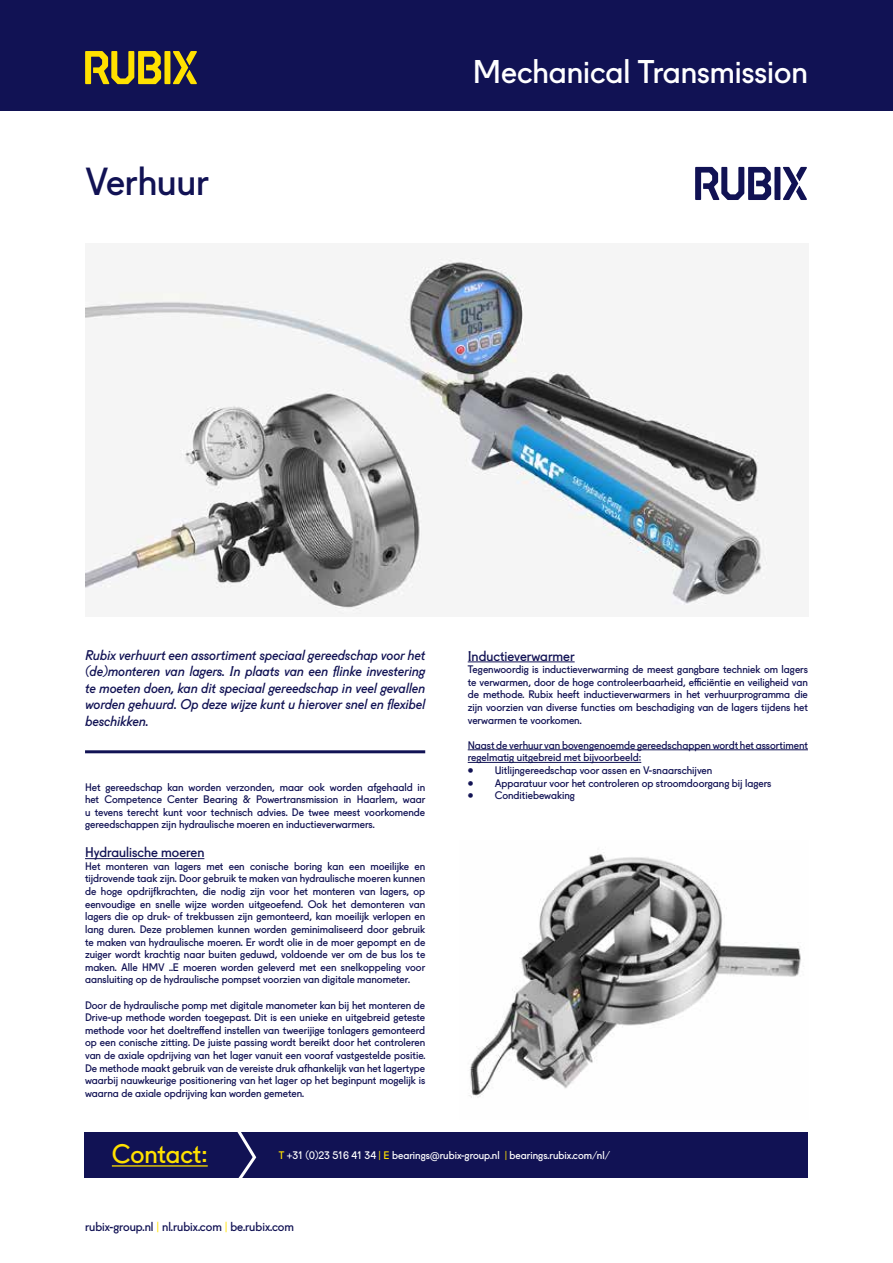
<style>
.page{position:relative;width:893px;height:1263px;background:#fff}
.page>*{position:absolute;margin:0;border:0;box-sizing:border-box;transform-origin:0 0}
.t1{font:37.5px "Fugue";color:#111254}
.t2{font:31.5px "Fugue";color:#fff}
.t3{font:25.5px "Fugue";letter-spacing:-.005em;color:#ffe100}
.t4{font:italic 13.5px/16.5px "Fugue";color:#111254;text-align:justify}
.t5{font:13.5px "Fugue";color:#111254}
.t6{font:12px "Fugue";color:#111254}
.t7{font:10.5px/12.6px "Fugue";color:#111254;text-align:justify}
.t8{font:10.5px "Fugue";color:#fff}
.s1{color:#ffe100}
</style>
<div class="page">
<div style="left:0;top:0;width:893px;height:110px;background:#111254"></div>
<svg style="left:85px;top:51px;width:112px;height:33px"></svg>
<svg style="left:695px;top:167px;width:112px;height:33px"></svg>
<hr style="left:85px;top:858px;width:119px;height:1px;background:#111254">
<hr style="left:468px;top:661px;width:107px;height:1px;background:#111254">
<hr style="left:468px;top:749px;width:340px;height:1px;background:#111254">
<hr style="left:468px;top:762px;width:173px;height:1px;background:#111254">
<hr style="left:85px;top:750px;width:340px;height:3px;background:#111254">
<div style="left:85px;top:1133px;width:723px;height:45px;background:#111254"></div>
<hr style="left:112px;top:1165px;width:96px;height:1px;background:#ffe100">
<svg style="left:230px;top:1132px;width:28px;height:46px"></svg>
<img style="left:85px;top:258px;width:682px;height:356px">
<img style="left:469px;top:852px;width:332px;height:246px">
<h1 class="t1" style="left:85px;top:152px;width:125px">Verhuur</h1>
<h2 class="t2" style="left:473px;top:46px;width:337px">Mechanical Transmission</h2>
<p class="t4" style="left:85px;top:645px;width:342px">Rubix verhuurt een assortiment speciaal gereedschap voor het (de)monteren van lagers. In plaats van een flinke investering te moeten doen, kan dit speciaal gereedschap in veel gevallen worden gehuurd. Op deze wijze kunt u hierover snel en flexibel beschikken.</p>
<p class="t7" style="left:85px;top:779px;width:342px">Het gereedschap kan worden verzonden, maar ook worden afgehaald in het Competence Center Bearing &amp; Powertransmission in Haarlem, waar u tevens terecht kunt voor technisch advies. De twee meest voorkomende gereedschappen zijn hydraulische moeren en inductieverwarmers.</p>
<p class="t5" style="left:85px;top:842px;width:121px">Hydraulische moeren</p>
<p class="t7" style="left:85px;top:859px;width:342px">Het monteren van lagers met een conische boring kan een moeilijke en tijdrovende taak zijn. Door gebruik te maken van hydraulische moeren kunnen de hoge opdrijfkrachten, die nodig zijn voor het monteren van lagers, op eenvoudige en snelle wijze worden uitgeoefend. Ook het demonteren van lagers die op druk- of trekbussen zijn gemonteerd, kan moeilijk verlopen en lang duren. Deze problemen kunnen worden geminimaliseerd door gebruik te maken van hydraulische moeren. Er wordt olie in de moer gepompt en de zuiger wordt krachtig naar buiten geduwd, voldoende ver om de bus los te maken. Alle HMV ..E moeren worden geleverd met een snelkoppeling voor aansluiting op de hydraulische pompset voorzien van digitale manometer.</p>
<p class="t7" style="left:85px;top:997px;width:342px">Door de hydraulische pomp met digitale manometer kan bij het monteren de Drive-up methode worden toegepast. Dit is een unieke en uitgebreid geteste methode voor het doeltreffend instellen van tweerijige tonlagers gemonteerd op een conische zitting. De juiste passing wordt bereikt door het controleren van de axiale opdrijving van het lager vanuit een vooraf vastgestelde positie.<br>De methode maakt gebruik van de vereiste druk afhankelijk van het lagertype waarbij nauwkeurige positionering van het lager op het beginpunt mogelijk is waarna de axiale opdrijving kan worden gemeten.</p>
<p class="t5" style="left:468px;top:645px;width:108px">Inductieverwarmer</p>
<p class="t7" style="left:468px;top:662px;width:342px">Tegenwoordig is inductieverwarming de meest gangbare techniek om lagers te verwarmen, door de hoge controleerbaarheid, efficiëntie en veiligheid van de methode. Rubix heeft inductieverwarmers in het verhuurprogramma die zijn voorzien van diverse functies om beschadiging van de lagers tijdens het verwarmen te voorkomen.</p>
<p class="t7" style="left:468px;top:738px;width:342px">Naast de verhuur van bovengenoemde gereedschappen wordt het assortiment regelmatig uitgebreid met bijvoorbeeld:</p>
<p class="t7" style="left:468px;top:763px;width:246px">• Uitlijngereedschap voor assen en V-snaarschijven</p>
<p class="t7" style="left:468px;top:775px;width:305px">• Apparatuur voor het controleren op stroomdoorgang bij lagers</p>
<p class="t7" style="left:468px;top:788px;width:109px">• Conditiebewaking</p>
<h3 class="t3" style="left:112px;top:1134px;width:97px">Contact:</h3>
<p class="t8" style="left:279px;top:1147px;width:333px"><span class="s1">T</span> +31 (0)23 516 41 34 <span class="s1">| E</span> bearings@rubix-group.nl <span class="s1">|</span> bearings.rubix.com/nl/</p>
<p class="t6" style="left:85px;top:1217px;width:210px">rubix-group.nl <span class="s1">|</span> nl.rubix.com <span class="s1">|</span> be.rubix.com</p>
</div>
